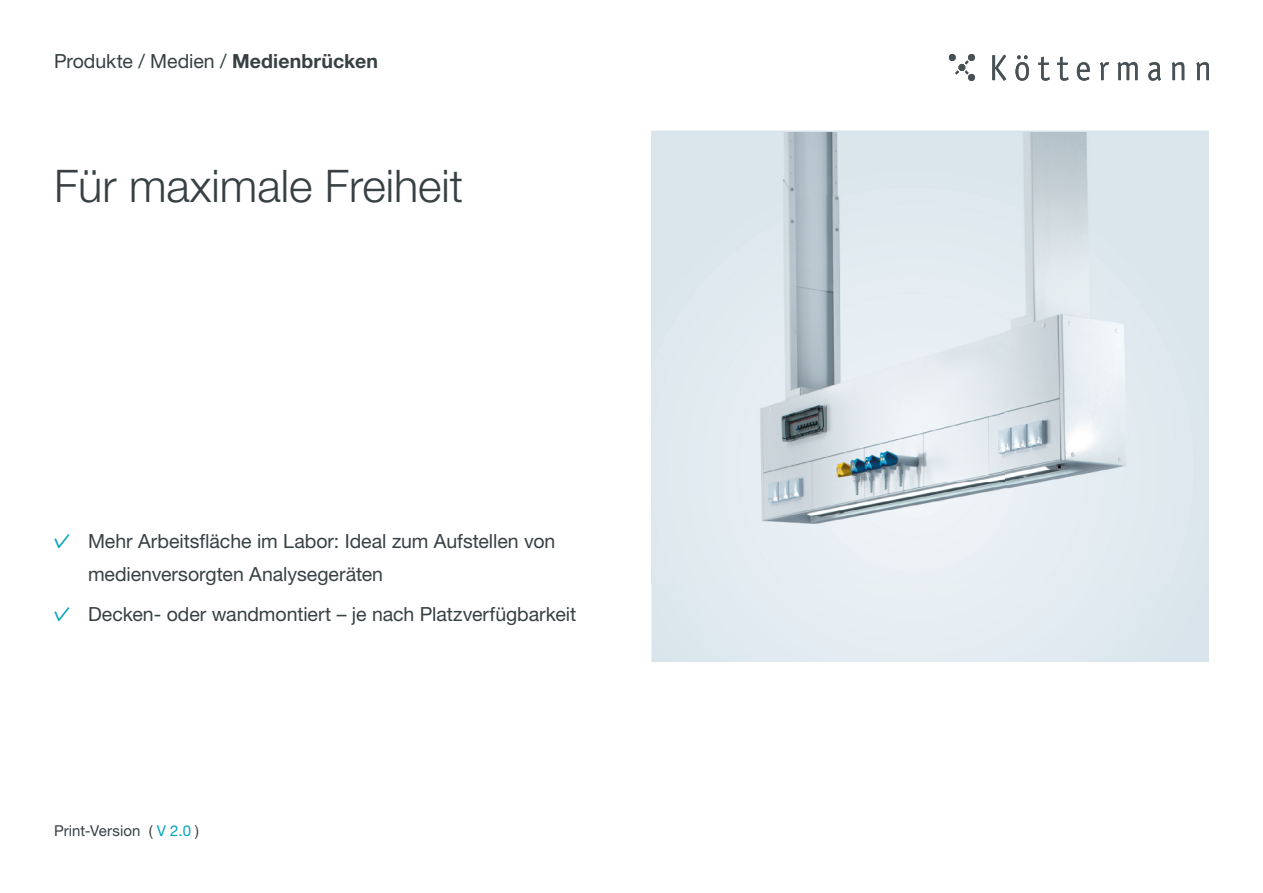
<style>
.page{position:relative;width:1263px;height:893px;background:#fff}
.page>*{position:absolute;margin:0;border:0;box-sizing:border-box;transform-origin:0 0}
.t1{font:300 45px "Helvetica Neue LT Std";color:#374043}
.t2{font:19.5px/33px "Helvetica Neue LT Std";letter-spacing:-.005em;color:#374043}
.t3{font:15px "Helvetica Neue LT Std";letter-spacing:.005em;color:#374043}
.s1{font-weight:700}
.s2{font-family:"Artifakt Element";color:#00a3bc}
.s3{color:#00a3bc}
</style>
<div class="page">
<svg style="left:992px;top:55px;width:14px;height:26px"></svg>
<svg style="left:1015px;top:55px;width:14px;height:26px"></svg>
<svg style="left:1038px;top:57px;width:12px;height:24px"></svg>
<svg style="left:1057px;top:57px;width:11px;height:24px"></svg>
<svg style="left:1077px;top:62px;width:13px;height:19px"></svg>
<svg style="left:1100px;top:62px;width:9px;height:18px"></svg>
<svg style="left:1118px;top:62px;width:19px;height:18px"></svg>
<svg style="left:1148px;top:62px;width:13px;height:19px"></svg>
<svg style="left:1172px;top:62px;width:12px;height:18px"></svg>
<svg style="left:1196px;top:62px;width:13px;height:18px"></svg>
<svg style="left:949px;top:54px;width:26px;height:27px"></svg>
<div style="left:651px;top:131px;width:558px;height:531px;background:#e2ecf2"></div>
<img style="left:651px;top:132px;width:558px;height:451px">
<p class="t2" style="left:54px;top:44px;width:325px">Produkte / Medien / <span class="s1">Medienbrücken</span></p>
<h1 class="t1" style="left:54px;top:159px;width:411px">Für maximale Freiheit</h1>
<p class="t2" style="left:88px;top:525px;width:469px;text-indent:-34px"><span class="s2">✓</span> Mehr Arbeitsfläche im Labor: Ideal zum Aufstellen von medienversorgten Analysegeräten</p>
<p class="t2" style="left:54px;top:597px;width:524px"><span class="s2">✓</span> Decken- oder wandmontiert – je nach Platzverfügbarkeit</p>
<p class="t3" style="left:54px;top:822px;width:147px">Print-Version ( <span class="s3">V 2.0</span> )</p>
</div>
